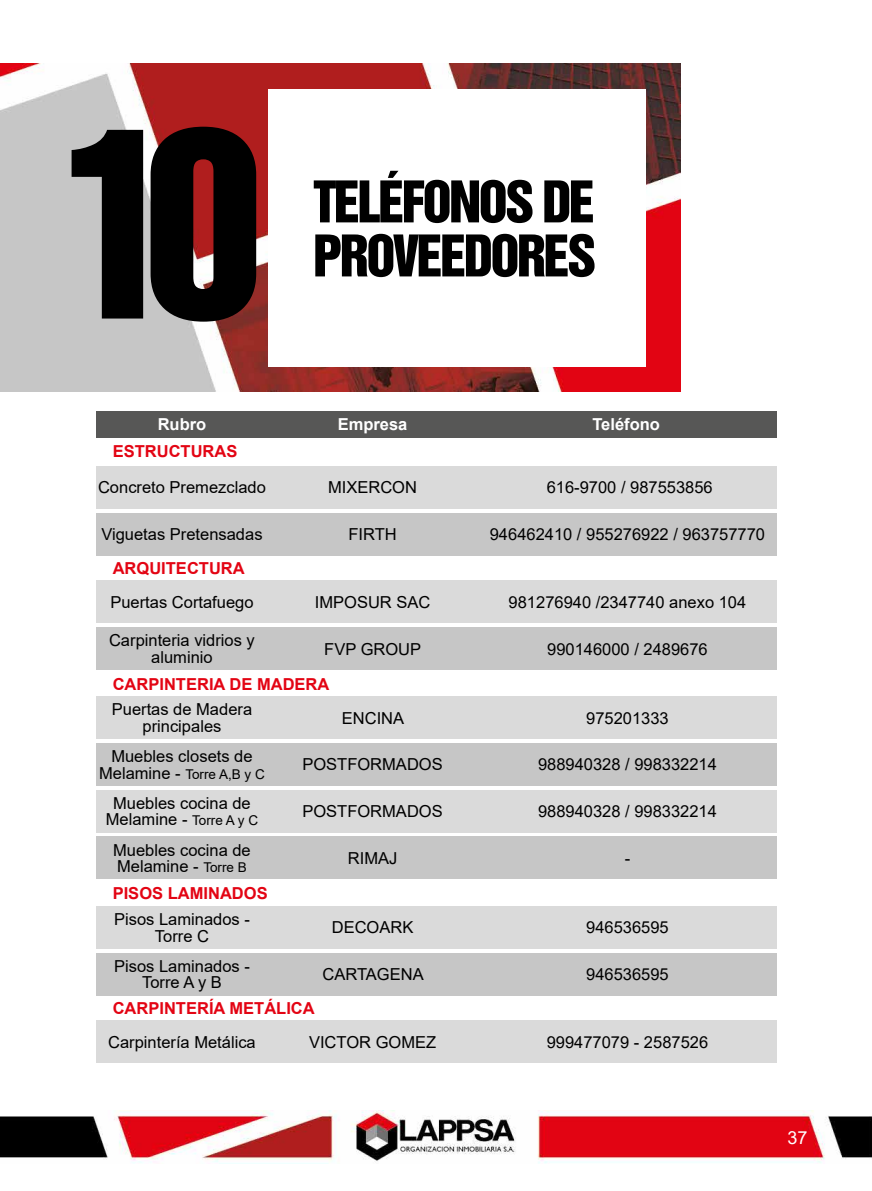
<style>
.page{position:relative;width:872px;height:1191px;background:#fff}
.page>*{position:absolute;margin:0;border:0;box-sizing:border-box;transform-origin:0 0}
.t1{font:240px "Helvetica Inserat";color:#000}
.t2{font:52.5px/54px "Helvetica Inserat";letter-spacing:-.05em;color:#000}
.t3{font:18px "Arial";color:#fff}
.t4{font:16.5px/16.5px "Arial";color:#000;text-align:center}
.t5{font:700 16.5px "Arial";color:#e30413}
.t6{font:700 16.5px "Arial";color:#fff}
.t7{font:13.5px "Arial";color:#000}
.s1{font-size:16.5px}
.s2{font-size:13.5px}
</style>
<div class="page">
<img style="left:0;top:1110px;width:871px;height:53px">
<div style="left:96px;top:411px;width:680px;height:27px;background:#575756"></div>
<div style="left:96px;top:466px;width:680px;height:42px;background:#dadada"></div>
<div style="left:96px;top:580px;width:680px;height:43px;background:#dadada"></div>
<div style="left:96px;top:696px;width:680px;height:43px;background:#dadada"></div>
<div style="left:96px;top:906px;width:680px;height:42px;background:#dadada"></div>
<div style="left:96px;top:1020px;width:680px;height:43px;background:#dadada"></div>
<div style="left:96px;top:790px;width:680px;height:42px;background:#dadada"></div>
<div style="left:96px;top:513px;width:680px;height:42px;background:#c6c6c6"></div>
<div style="left:96px;top:627px;width:680px;height:43px;background:#c6c6c6"></div>
<div style="left:96px;top:743px;width:680px;height:42px;background:#c6c6c6"></div>
<div style="left:96px;top:952px;width:680px;height:43px;background:#c6c6c6"></div>
<div style="left:96px;top:836px;width:680px;height:43px;background:#c6c6c6"></div>
<img style="left:0;top:64px;width:680px;height:328px">
<div style="left:269px;top:89px;width:377px;height:277px;background:#fff"></div>
<h1 class="t1" style="left:59px;top:81px;width:206px">10</h1>
<h2 class="t2" style="left:313px;top:176px;width:285px">TELÉFONOS DE<br>PROVEEDORES</h2>
<p class="t6" style="left:158px;top:412px;width:50px">Rubro</p>
<p class="t5" style="left:113px;top:440px;width:126px">ESTRUCTURAS</p>
<p class="t4" style="left:98px;top:479px;width:169px">Concreto Premezclado</p>
<p class="t4" style="left:101px;top:526px;width:163px">Viguetas Pretensadas</p>
<p class="t5" style="left:113px;top:556px;width:133px">ARQUITECTURA</p>
<p class="t4" style="left:110px;top:594px;width:145px">Puertas Cortafuego</p>
<p class="t4" style="left:109px;top:632px;width:147px">Carpinteria vidrios y aluminio</p>
<p class="t6" style="left:338px;top:412px;width:71px">Empresa</p>
<p class="t6" style="left:592px;top:412px;width:69px">Teléfono</p>
<p class="t4" style="left:328px;top:479px;width:90px">MIXERCON</p>
<p class="t4" style="left:547px;top:479px;width:168px">616-9700 / 987553856</p>
<p class="t4" style="left:348px;top:526px;width:50px">FIRTH</p>
<p class="t4" style="left:490px;top:526px;width:277px">946462410 / 955276922 / 963757770</p>
<p class="t4" style="left:315px;top:594px;width:117px">IMPOSUR SAC</p>
<p class="t4" style="left:508px;top:594px;width:239px">981276940 /2347740 anexo 104</p>
<p class="t4" style="left:324px;top:640px;width:98px">FVP GROUP</p>
<p class="t4" style="left:547px;top:640px;width:162px">990146000 / 2489676</p>
<p class="t5" style="left:113px;top:672px;width:218px">CARPINTERIA DE MADERA</p>
<p class="t4" style="left:112px;top:701px;width:142px">Puertas de Madera principales</p>
<p class="t4" style="left:342px;top:709px;width:64px">ENCINA</p>
<p class="t4" style="left:111px;top:748px;width:143px">Muebles closets de</p>
<p class="t7" style="left:99px;top:764px;width:167px"><span class="s1">Melamine -</span> Torre A,B y C</p>
<p class="t4" style="left:106px;top:794px;width:154px">Muebles cocina de<br>Melamine - <span class="s2">Torre A y C</span></p>
<p class="t4" style="left:113px;top:841px;width:139px;text-align:left">Muebles cocina de<br>Melamine - <span class="s2">Torre B</span></p>
<p class="t5" style="left:113px;top:882px;width:156px">PISOS LAMINADOS</p>
<p class="t4" style="left:114px;top:911px;width:137px">Pisos Laminados -<br>Torre C</p>
<p class="t4" style="left:114px;top:957px;width:137px">Pisos Laminados -<br>Torre A y B</p>
<p class="t4" style="left:302px;top:756px;width:142px">POSTFORMADOS</p>
<p class="t4" style="left:302px;top:803px;width:142px">POSTFORMADOS</p>
<p class="t4" style="left:348px;top:850px;width:51px">RIMAJ</p>
<p class="t4" style="left:332px;top:919px;width:83px">DECOARK</p>
<p class="t4" style="left:322px;top:966px;width:103px">CARTAGENA</p>
<p class="t5" style="left:113px;top:996px;width:203px">CARPINTERÍA METÁLICA</p>
<p class="t4" style="left:108px;top:1033px;width:149px">Carpintería Metálica</p>
<p class="t4" style="left:309px;top:1033px;width:129px">VICTOR GOMEZ</p>
<p class="t4" style="left:586px;top:709px;width:84px">975201333</p>
<p class="t4" style="left:538px;top:756px;width:180px">988940328 / 998332214</p>
<p class="t4" style="left:538px;top:803px;width:180px">988940328 / 998332214</p>
<p class="t4" style="left:624px;top:850px;width:7px">-</p>
<p class="t4" style="left:586px;top:919px;width:84px">946536595</p>
<p class="t4" style="left:586px;top:966px;width:84px">946536595</p>
<p class="t4" style="left:547px;top:1033px;width:163px">999477079 - 2587526</p>
<p class="t3" style="left:787px;top:1125px;width:22px">37</p>
</div>
